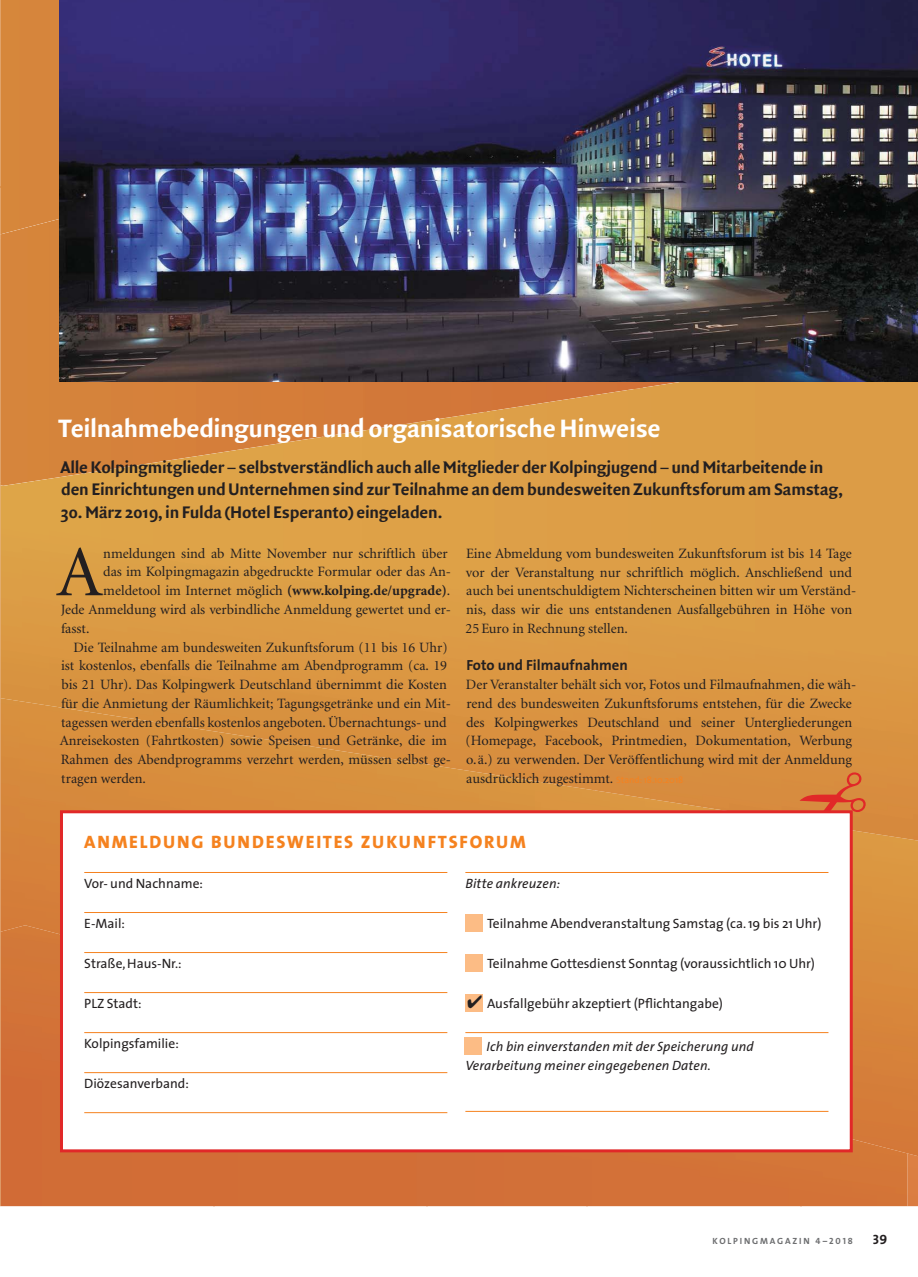
<style>
.page{position:relative;width:918px;height:1277px;background:#fff}
.page>*{position:absolute;margin:0;border:0;box-sizing:border-box;transform-origin:0 0}
.t1{font:72px "Minion LT";color:#231f20}
.t2{font:700 27px "Quadraat Sans";letter-spacing:-.015em;color:#fff}
.t3{font:700 18px/22.5px "Quadraat Sans";letter-spacing:-.015em;color:#231f20}
.t4{font:800 18px "The Sans";letter-spacing:.1em;color:#f5821f}
.t5{font:700 14.7px "The Sans";color:#231f20}
.t6{font:14.25px/18.8px "Minion LT";color:#231f20}
.t7{font:13.5px "The Sans";color:#231f20}
.t8{font:italic 13.5px/18.8px "The Sans";letter-spacing:.01em;color:#231f20}
.t9{font:13.5px "The Sans Bold Caps";color:#231f20}
.t10{font:9px "The Sans Bold Caps";letter-spacing:.2em;color:#6d6e70}
.s1{font-family:"The Sans";font-size:9.3px;color:#f5821f}
.s2{font-family:"Minion Pro";font-weight:700}
</style>
<div class="page">
<div style="left:1px;top:0;width:59px;height:186px;background:#d6853c"></div>
<img style="left:1px;top:186px;width:59px;height:7px">
<img style="left:325px;top:381px;width:161px;height:13px">
<div style="left:109px;top:381px;width:216px;height:63px;background:#d5803a"></div>
<div style="left:1px;top:193px;width:108px;height:251px;background:#d6853b"></div>
<img style="left:485px;top:388px;width:108px;height:6px">
<img style="left:1px;top:953px;width:212px;height:253px">
<div style="left:213px;top:1152px;width:213px;height:54px;background:#d26e36"></div>
<div style="left:426px;top:1152px;width:160px;height:54px;background:#d27038"></div>
<div style="left:586px;top:1152px;width:213px;height:54px;background:#d37138"></div>
<div style="left:799px;top:1156px;width:107px;height:50px;background:#d47537"></div>
<img style="left:1px;top:742px;width:376px;height:211px">
<div style="left:377px;top:791px;width:216px;height:19px;background:#d8923f"></div>
<img style="left:701px;top:840px;width:216px;height:316px">
<img style="left:593px;top:381px;width:324px;height:459px">
<img style="left:269px;top:394px;width:325px;height:397px">
<img style="left:1px;top:444px;width:270px;height:298px">
<img style="left:0;top:0;width:1px;height:1206px">
<div style="left:61px;top:811px;width:789px;height:339px;background:#fff"></div>
<hr style="left:84px;top:872px;width:363px;height:1px;background:#f5821f">
<hr style="left:84px;top:912px;width:363px;height:1px;background:#f5821f">
<hr style="left:84px;top:952px;width:363px;height:1px;background:#f5821f">
<hr style="left:84px;top:992px;width:363px;height:1px;background:#f5821f">
<hr style="left:84px;top:1032px;width:363px;height:1px;background:#f5821f">
<hr style="left:84px;top:1072px;width:363px;height:1px;background:#f5821f">
<hr style="left:84px;top:1112px;width:363px;height:1px;background:#f5821f">
<hr style="left:465px;top:872px;width:363px;height:1px;background:#f5821f">
<hr style="left:465px;top:1032px;width:363px;height:1px;background:#f5821f">
<hr style="left:465px;top:1111px;width:363px;height:1px;background:#f5821f">
<div style="left:465px;top:914px;width:17px;height:17px;background:#fcbc85"></div>
<div style="left:465px;top:954px;width:17px;height:17px;background:#fcbc85"></div>
<div style="left:465px;top:994px;width:17px;height:17px;background:#fcbc85"></div>
<div style="left:60px;top:810px;width:792px;height:342px;border:3px solid #e12828"></div>
<img style="left:60px;top:0;width:857px;height:381px">
<div style="left:464px;top:1037px;width:17px;height:17px;background:#fcbc85"></div>
<svg style="left:797px;top:771px;width:68px;height:45px;background:#d98b46"></svg>
<h2 class="t2" style="left:59px;top:418px;width:603px">Teilnahmebedingungen und organisatorische Hinweise</h2>
<p class="t3" style="left:61px;top:457px;width:783px">Alle Kolpingmitglieder – selbstverständlich auch alle Mitglieder der Kolpingjugend – und Mitarbeitende in den Einrichtungen und Unternehmen sind zur Teilnahme an dem bundesweiten Zukunftsforum am Samstag,</p>
<p class="t3" style="left:60px;top:502px;width:383px">30. März 2019, in Fulda (Hotel Esperanto) eingeladen.</p>
<h1 class="t1" style="left:56px;top:544px;width:48px">A</h1>
<p class="t6" style="left:103px;top:545px;width:345px">nmeldungen sind ab Mitte November nur schriftlich über</p>
<p class="t6" style="left:465px;top:545px;width:392px">Eine Abmeldung vom bundesweiten Zukunftsforum ist bis 14 Tage vor der Veranstaltung nur schriftlich möglich. Anschließend und auch bei unentschuldigtem Nichterscheinen bitten wir um Verständ&shy;nis, dass wir die uns entstandenen Ausfallgebühren in Höhe von 25 Euro in Rechnung stellen.</p>
<p class="t5" style="left:466px;top:658px;width:163px">Foto und Filmaufnahmen</p>
<p class="t6" style="left:465px;top:676px;width:392px">Der Veranstalter behält sich vor, Fotos und Filmaufnahmen, die wäh&shy;rend des bundesweiten Zukunftsforums entstehen, für die Zwecke des Kolpingwerkes Deutschland und seiner Untergliederungen (Homepage, Facebook, Printmedien, Dokumentation, Werbung o. ä.) zu verwenden. Der Veröffentlichung wird mit der Anmeldung ausdrücklich zugestimmt. <span class="s1">Stand: 18.10.2018</span></p>
<p class="t6" style="left:103px;top:564px;width:349px">das im Kolpingmagazin abgedruckte Formular oder das An-</p>
<p class="t6" style="left:103px;top:582px;width:348px">meldetool im Internet möglich <span class="s2">(www.kolping.de/upgrade)</span>.</p>
<p class="t6" style="left:61px;top:601px;width:391px">Jede Anmeldung wird als verbindliche Anmeldung gewertet und er-</p>
<p class="t6" style="left:61px;top:620px;width:30px">fasst.</p>
<p class="t6" style="left:74px;top:639px;width:375px">Die Teilnahme am bundesweiten Zukunftsforum (11 bis 16 Uhr)</p>
<p class="t6" style="left:61px;top:657px;width:387px">ist kostenlos, ebenfalls die Teilnahme am Abendprogramm (ca. 19</p>
<p class="t6" style="left:61px;top:676px;width:387px">bis 21 Uhr). Das Kolpingwerk Deutschland übernimmt die Kosten</p>
<p class="t6" style="left:61px;top:695px;width:391px">für die Anmietung der Räumlichkeit; Tagungsgetränke und ein Mit-</p>
<p class="t6" style="left:61px;top:714px;width:387px">tagessen werden ebenfalls kostenlos angeboten. Übernachtungs- und</p>
<p class="t6" style="left:60px;top:732px;width:388px">Anreisekosten (Fahrtkosten) sowie Speisen und Getränke, die im</p>
<p class="t6" style="left:61px;top:751px;width:391px">Rahmen des Abendprogramms verzehrt werden, müssen selbst ge-</p>
<p class="t6" style="left:61px;top:770px;width:86px">tragen werden.</p>
<p class="t4" style="left:84px;top:832px;width:443px">ANMELDUNG BUNDESWEITES ZUKUNFTSFORUM</p>
<p class="t7" style="left:84px;top:877px;width:120px">Vor- und Nachname:</p>
<p class="t7" style="left:84px;top:917px;width:42px">E-Mail:</p>
<p class="t7" style="left:84px;top:957px;width:99px">Straße, Haus-Nr.:</p>
<p class="t7" style="left:84px;top:997px;width:59px">PLZ Stadt:</p>
<p class="t7" style="left:84px;top:1037px;width:96px">Kolpingsfamilie:</p>
<p class="t7" style="left:84px;top:1077px;width:106px">Diözesanverband:</p>
<p class="t8" style="left:465px;top:875px;width:96px">Bitte ankreuzen:</p>
<p class="t7" style="left:487px;top:917px;width:336px">Teilnahme Abendveranstaltung Samstag (ca. 19 bis 21 Uhr)</p>
<p class="t7" style="left:487px;top:957px;width:329px">Teilnahme Gottesdienst Sonntag (voraussichtlich 10 Uhr)</p>
<p class="t7" style="left:487px;top:997px;width:237px">Ausfallgebühr akzeptiert (Pflichtangabe)</p>
<p class="t8" style="left:465px;top:1038px;width:290px">XX Ich bin einverstanden mit der Speicherung und<br>Verarbeitung meiner eingegebenen Daten.</p>
<p class="t10" style="left:712px;top:1235px;width:142px">KOLPINGMAGAZIN 4–2018</p>
<p class="t9" style="left:872px;top:1230px;width:16px">39</p>
</div>
